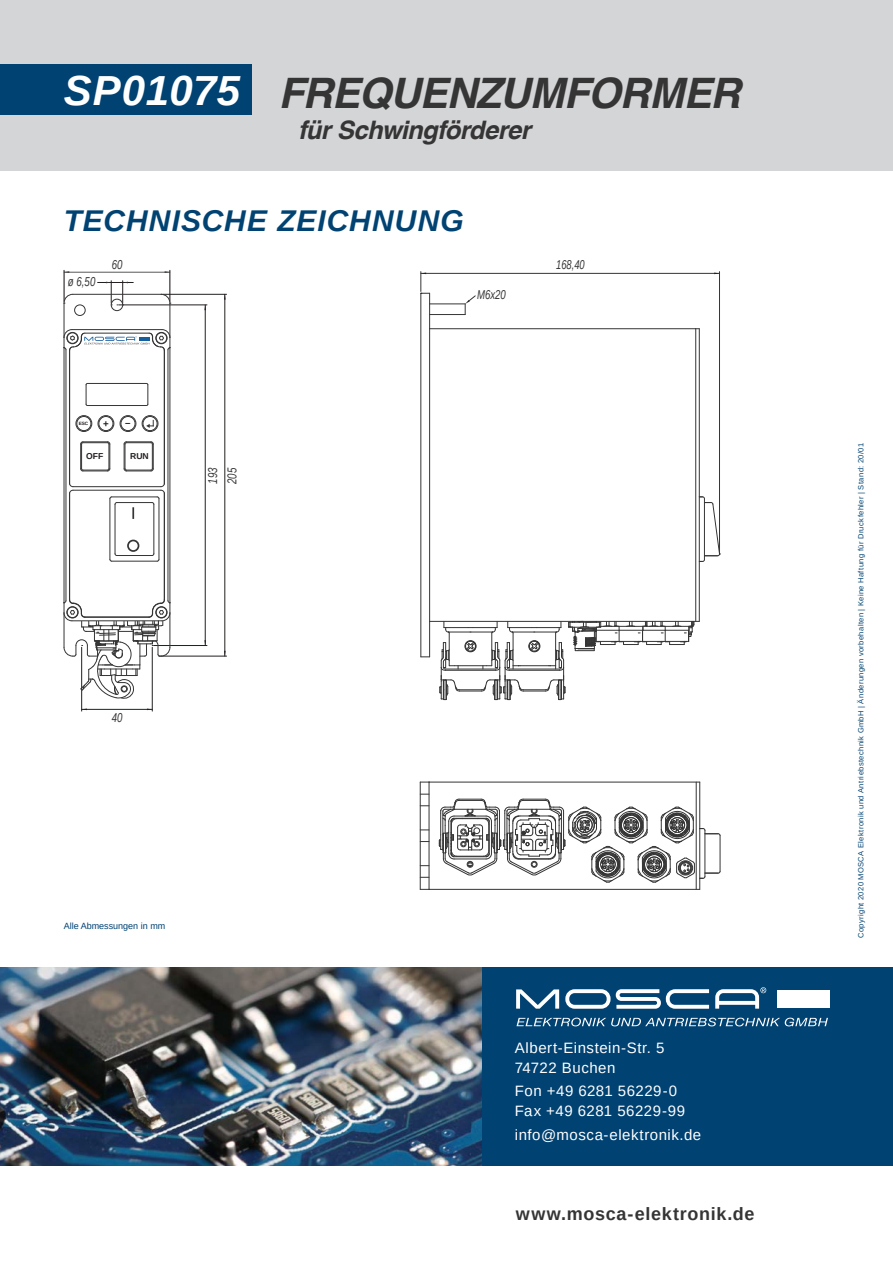
<style>
.page{position:relative;width:893px;height:1263px;background:#fff}
.page>*{position:absolute;margin:0;border:0;box-sizing:border-box;transform-origin:0 0}
.t1{font:italic 700 42px "Helvetica";letter-spacing:-.025em;color:#363536}
.t2{font:italic 700 42px "Arimo";letter-spacing:.015em;color:#fff}
.t3{font:italic 700 30px "Arimo";letter-spacing:.03em;color:#004272}
.t4{font:italic 700 25.5px "Helvetica";letter-spacing:-.025em;color:#363536}
.t5{font:700 18px "Arimo";letter-spacing:.04em;color:#363536}
.t6{font:15px/19.5px "Arimo";letter-spacing:.035em;color:#fff}
.t7{font:italic 12.9px/19.4px "Arimo";color:#363536;scale:.75 1}
.t8{font:italic 12.75px "Arimo";color:#363536;scale:.73 1}
.t9{font:italic 12.75px "Arimo";color:#363536;scale:.75 1}
.t10{font:700 9.75px "Arimo";color:#231f20}
.t11{font:9px "Arimo";color:#004272}
.t12{font:700 8.55px "Arimo";color:#231f20}
.t13{font:7.5px "Arimo";letter-spacing:.055em;color:#004272}
.t14{font:700 4.65px "Arimo";color:#231f20}
</style>
<div class="page">
<div style="left:0;top:967px;width:893px;height:199px;background:#004272"></div>
<div style="left:0;top:0;width:893px;height:170px;background:#d4d5d7"></div>
<svg style="left:516px;top:1018px;width:312px;height:8px"></svg>
<div style="left:777px;top:990px;width:52px;height:18px;background:#fff"></div>
<svg style="left:715px;top:987px;width:51px;height:22px"></svg>
<svg style="left:516px;top:989px;width:43px;height:20px"></svg>
<svg style="left:565px;top:989px;width:144px;height:20px"></svg>
<svg style="left:146px;top:420px;width:8px;height:8px"></svg>
<svg style="left:132px;top:507px;width:2px;height:12px"></svg>
<div style="left:127px;top:540px;width:12px;height:12px;border:2px solid #363536;border-radius:50%"></div>
<hr style="left:64px;top:270px;width:1px;height:31px;background:#231f20">
<hr style="left:170px;top:270px;width:1px;height:31px;background:#231f20">
<svg style="left:64px;top:271px;width:106px;height:2px"></svg>
<hr style="left:163px;top:294px;width:64px;height:1px;background:#231f20">
<hr style="left:161px;top:656px;width:66px;height:1px;background:#231f20">
<hr style="left:224px;top:294px;width:1px;height:362px;background:#231f20">
<svg style="left:224px;top:294px;width:2px;height:6px"></svg>
<hr style="left:119px;top:305px;width:88px;height:1px;background:#231f20">
<hr style="left:154px;top:645px;width:53px;height:1px;background:#231f20">
<hr style="left:205px;top:305px;width:1px;height:340px;background:#231f20">
<hr style="left:152px;top:647px;width:1px;height:64px;background:#231f20">
<hr style="left:81px;top:647px;width:1px;height:64px;background:#231f20">
<hr style="left:82px;top:709px;width:70px;height:1px;background:#231f20">
<svg style="left:98px;top:281px;width:35px;height:25px"></svg>
<svg style="left:63px;top:294px;width:10px;height:10px"></svg>
<hr style="left:73px;top:294px;width:88px;height:1px;background:#363536">
<svg style="left:160px;top:294px;width:11px;height:10px"></svg>
<div style="left:111px;top:299px;width:12px;height:12px;border:1px solid #363536;border-radius:50%"></div>
<hr style="left:64px;top:303px;width:1px;height:35px;background:#363536">
<hr style="left:170px;top:303px;width:1px;height:35px;background:#363536">
<hr style="left:64px;top:348px;width:1px;height:255px;background:#363536">
<hr style="left:170px;top:348px;width:1px;height:255px;background:#363536">
<hr style="left:66px;top:350px;width:1px;height:251px;background:#363536">
<hr style="left:168px;top:350px;width:1px;height:251px;background:#363536">
<hr style="left:164px;top:493px;width:1px;height:107px;background:#363536">
<hr style="left:73px;top:490px;width:88px;height:1px;background:#363536">
<hr style="left:69px;top:493px;width:1px;height:107px;background:#363536">
<hr style="left:73px;top:486px;width:88px;height:1px;background:#363536">
<svg style="left:69px;top:482px;width:5px;height:12px"></svg>
<hr style="left:164px;top:350px;width:1px;height:134px;background:#363536">
<hr style="left:69px;top:350px;width:1px;height:134px;background:#363536">
<hr style="left:117px;top:555px;width:35px;height:1px;background:#363536">
<hr style="left:154px;top:504px;width:1px;height:50px;background:#363536">
<hr style="left:115px;top:504px;width:1px;height:50px;background:#363536">
<hr style="left:117px;top:502px;width:35px;height:1px;background:#363536">
<hr style="left:159px;top:499px;width:1px;height:60px;background:#363536">
<hr style="left:112px;top:497px;width:45px;height:1px;background:#363536">
<hr style="left:112px;top:561px;width:45px;height:1px;background:#363536">
<hr style="left:110px;top:499px;width:1px;height:60px;background:#363536">
<svg style="left:109px;top:553px;width:8px;height:9px"></svg>
<svg style="left:151px;top:482px;width:14px;height:23px"></svg>
<svg style="left:109px;top:496px;width:8px;height:9px"></svg>
<svg style="left:151px;top:553px;width:9px;height:9px"></svg>
<div style="left:121px;top:416px;width:14px;height:15px;border:1px solid #363536;border-radius:50%"></div>
<div style="left:77px;top:416px;width:14px;height:15px;border:1px solid #363536;border-radius:50%"></div>
<div style="left:143px;top:416px;width:14px;height:15px;border:1px solid #363536;border-radius:50%"></div>
<div style="left:99px;top:416px;width:14px;height:15px;border:1px solid #363536;border-radius:50%"></div>
<div style="left:120px;top:415px;width:16px;height:17px;border:1px solid #363536;border-radius:50%"></div>
<div style="left:142px;top:415px;width:16px;height:17px;border:1px solid #363536;border-radius:50%"></div>
<div style="left:76px;top:415px;width:16px;height:17px;border:1px solid #363536;border-radius:50%"></div>
<svg style="left:123px;top:441px;width:31px;height:31px"></svg>
<div style="left:98px;top:415px;width:16px;height:17px;border:1px solid #363536;border-radius:50%"></div>
<svg style="left:80px;top:441px;width:31px;height:31px"></svg>
<hr style="left:87px;top:405px;width:60px;height:1px;background:#363536">
<svg style="left:147px;top:383px;width:2px;height:23px"></svg>
<hr style="left:87px;top:383px;width:60px;height:1px;background:#363536">
<svg style="left:85px;top:383px;width:2px;height:23px"></svg>
<div style="left:74px;top:305px;width:11px;height:11px;border:1px solid #363536;border-radius:50%"></div>
<svg style="left:63px;top:329px;width:108px;height:22px"></svg>
<div style="left:156px;top:332px;width:11px;height:12px;border:1px solid #363536;border-radius:50%"></div>
<svg style="left:63px;top:599px;width:108px;height:100px"></svg>
<hr style="left:430px;top:314px;width:35px;height:1px;background:#363536">
<hr style="left:430px;top:304px;width:35px;height:1px;background:#363536">
<hr style="left:421px;top:293px;width:1px;height:364px;background:#363536">
<hr style="left:429px;top:293px;width:1px;height:364px;background:#363536">
<hr style="left:430px;top:328px;width:266px;height:1px;background:#363536">
<hr style="left:695px;top:329px;width:1px;height:292px;background:#363536">
<hr style="left:430px;top:621px;width:269px;height:1px;background:#363536">
<hr style="left:699px;top:329px;width:1px;height:292px;background:#363536">
<svg style="left:439px;top:621px;width:256px;height:79px"></svg>
<hr style="left:719px;top:272px;width:1px;height:281px;background:#363536">
<hr style="left:421px;top:273px;width:298px;height:1px;background:#363536">
<svg style="left:465px;top:295px;width:11px;height:20px"></svg>
<svg style="left:699px;top:496px;width:21px;height:66px"></svg>
<svg style="left:421px;top:272px;width:9px;height:22px"></svg>
<hr style="left:696px;top:782px;width:1px;height:107px;background:#363536">
<hr style="left:420px;top:782px;width:1px;height:107px;background:#363536">
<hr style="left:429px;top:782px;width:1px;height:107px;background:#363536">
<hr style="left:420px;top:782px;width:280px;height:1px;background:#363536">
<hr style="left:420px;top:889px;width:280px;height:1px;background:#363536">
<hr style="left:699px;top:782px;width:1px;height:107px;background:#363536">
<svg style="left:439px;top:798px;width:282px;height:85px"></svg>
<img style="left:0;top:967px;width:482px;height:199px">
<div style="left:0;top:64px;width:251px;height:51px;background:#004272"></div>
<h1 class="t2" style="left:64px;top:62px;width:178px">SP01075</h1>
<h1 class="t1" style="left:279px;top:59px;width:464px">FREQUENZUMFORMER</h1>
<h3 class="t4" style="left:298px;top:109px;width:234px">für Schwingförderer</h3>
<h2 class="t3" style="left:64px;top:200px;width:401px">TECHNISCHE ZEICHNUNG</h2>
<h3 class="t7" style="left:68px;top:272px;width:38px">ø 6,50</h3>
<h3 class="t7" style="left:112px;top:255px;width:16px">60</h3>
<h3 class="t8" style="left:556px;top:256px;width:41px">168,40</h3>
<h3 class="t9" style="left:477px;top:286px;width:40px">M6x20</h3>
<p class="t14" style="left:79px;top:420px;width:11px">ESC</p>
<h3 class="t10" style="left:103px;top:416px;width:7px">+</h3>
<h3 class="t10" style="left:125px;top:416px;width:7px">–</h3>
<p class="t12" style="left:86px;top:450px;width:19px">OFF</p>
<p class="t12" style="left:130px;top:450px;width:20px">RUN</p>
<h3 class="t7" style="left:203px;top:484px;width:24px;rotate:-90deg">193<br>205</h3>
<h3 class="t7" style="left:112px;top:707px;width:16px">40</h3>
<p class="t11" style="left:64px;top:920px;width:103px">Alle Abmessungen in mm</p>
<h3 class="t6" style="left:515px;top:1038px;width:151px">Albert-Einstein-Str. 5<br>74722 Buchen</h3>
<h3 class="t6" style="left:515px;top:1081px;width:172px">Fon +49 6281 56229-0<br>Fax +49 6281 56229-99</h3>
<h3 class="t6" style="left:515px;top:1125px;width:188px">info@mosca-elektronik.de</h3>
<h3 class="t5" style="left:516px;top:1202px;width:240px">www.mosca-elektronik.de</h3>
<p class="t13" style="left:856px;top:938px;width:497px;rotate:-90deg">Copyright 2020 MOSCA Elektronik und Antriebstechnik GmbH | Änderungen vorbehalten | Keine Haftung für Druckfehler | Stand: 20/01</p>
</div>
